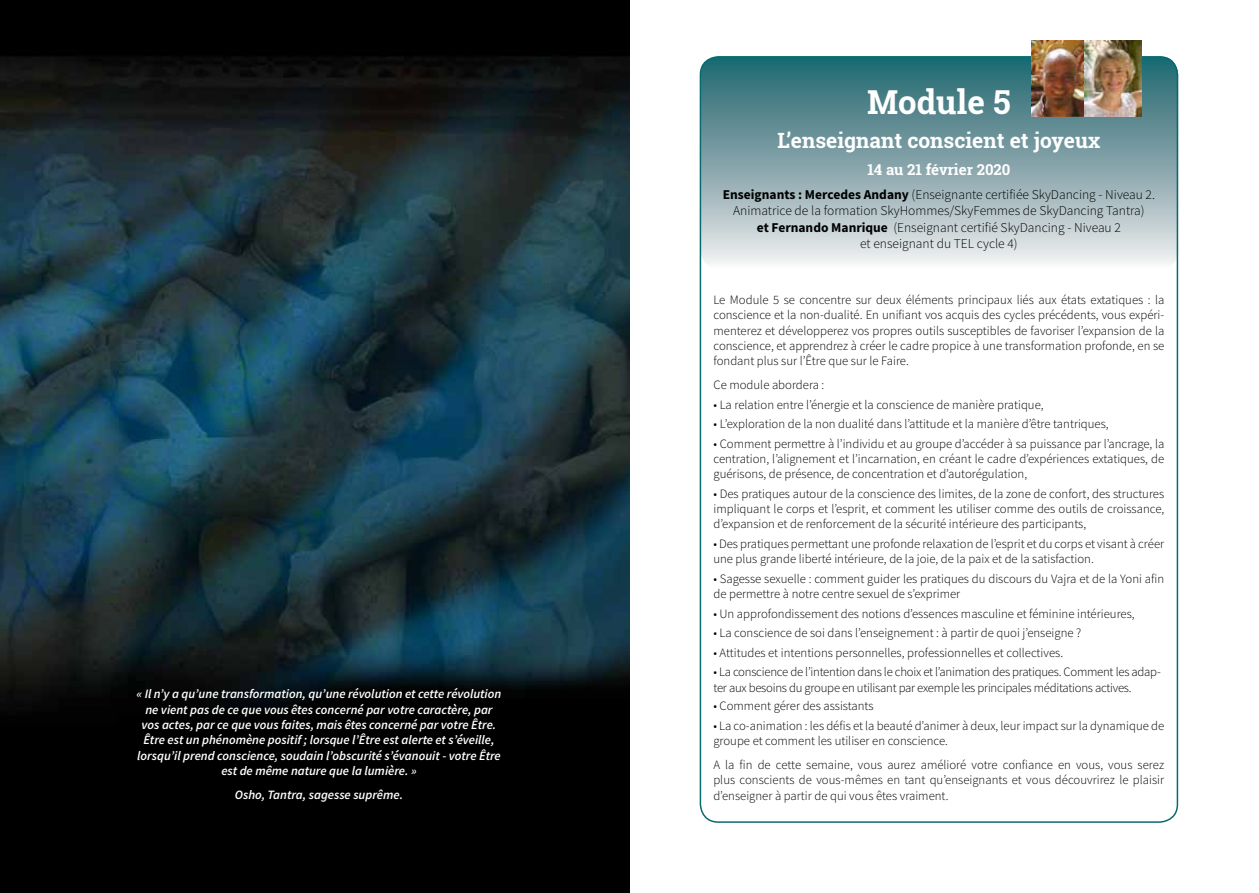
<style>
.page{position:relative;width:1259px;height:893px;background:#fff}
.page>*{position:absolute;margin:0;border:0;box-sizing:border-box;transform-origin:0 0}
.t1{font:700 33px "Roboto Slab";color:#fff}
.t2{font:700 21px "Roboto Slab";color:#fff}
.t3{font:700 15px "Roboto Slab";color:#fff}
.t4{font:300 13.5px/16.2px "Source Sans Pro";color:#000;text-align:center}
.t5{font:300 12.75px/15.3px "Source Sans Pro";color:#000;text-align:justify}
.t6{font:italic 600 12.75px/15.3px "Source Sans Pro";color:#fff;text-align:center}
.t7{font:300 12.75px/15.3px "Source Sans Pro";letter-spacing:-.02em;color:#000}
.s1{font-weight:700}
</style>
<div class="page">
<svg style="left:702px;top:57px;width:476px;height:207px;background:#89a8ae"></svg>
<img style="left:1032px;top:40px;width:109px;height:77px">
<img style="left:0;top:0;width:629px;height:893px">
<p class="t6" style="left:137px;top:686px;width:366px">« Il n’y a qu’une transformation, qu’une révolution et cette révolution ne vient pas de ce que vous êtes concerné par votre caractère, par vos actes, par ce que vous faites, mais êtes concerné par votre Être.<br>Être est un phénomène positif ; lorsque l’Être est alerte et s’éveille, lorsqu’il prend conscience, soudain l’obscurité s’évanouit - votre Être est de même nature que la lumière. »</p>
<p class="t6" style="left:235px;top:787px;width:170px">Osho, Tantra, sagesse suprême.</p>
<h1 class="t1" style="left:867px;top:80px;width:145px">Module 5</h1>
<h2 class="t2" style="left:777px;top:126px;width:324px">L’enseignant conscient et joyeux</h2>
<p class="t3" style="left:867px;top:159px;width:145px">14 au 21 février 2020</p>
<p class="t4" style="left:723px;top:187px;width:434px"><span class="s1">Enseignants : Mercedes Andany</span> (Enseignante certifiée SkyDancing - Niveau 2.<br>Animatrice de la formation SkyHommes/SkyFemmes de SkyDancing Tantra)<br><span class="s1">et Fernando Manrique</span> (Enseignant certifié SkyDancing - Niveau 2<br>et enseignant du TEL cycle 4)</p>
<p class="t5" style="left:713px;top:292px;width:452px">Le Module 5 se concentre sur deux éléments principaux liés aux états extatiques : la conscience et la non-dualité. En unifiant vos acquis des cycles précédents, vous expéri&shy;menterez et développerez vos propres outils susceptibles de favoriser l’expansion de la conscience, et apprendrez à créer le cadre propice à une transformation profonde, en se fondant plus sur l’Être que sur le Faire.</p>
<p class="t5" style="left:713px;top:377px;width:112px">Ce module abordera :</p>
<p class="t5" style="left:713px;top:397px;width:331px">• La relation entre l’énergie et la conscience de manière pratique,</p>
<p class="t5" style="left:713px;top:416px;width:397px">• L’exploration de la non dualité dans l’attitude et la manière d’être tantriques,</p>
<p class="t5" style="left:713px;top:436px;width:452px">• Comment permettre à l’individu et au groupe d’accéder à sa puissance par l’ancrage, la centration, l’alignement et l’incarnation, en créant le cadre d’expériences extatiques, de guérisons, de présence, de concentration et d’autorégulation,</p>
<p class="t5" style="left:713px;top:486px;width:452px">• Des pratiques autour de la conscience des limites, de la zone de confort, des structures impliquant le corps et l’esprit, et comment les utiliser comme des outils de croissance, d’expansion et de renforcement de la sécurité intérieure des participants,</p>
<p class="t5" style="left:713px;top:536px;width:452px">• Des pratiques permettant une profonde relaxation de l’esprit et du corps et visant à créer une plus grande liberté intérieure, de la joie, de la paix et de la satisfaction.</p>
<p class="t5" style="left:713px;top:571px;width:452px">• Sagesse sexuelle : comment guider les pratiques du discours du Vajra et de la Yoni afin de permettre à notre centre sexuel de s’exprimer</p>
<p class="t5" style="left:713px;top:606px;width:423px">• Un approfondissement des notions d’essences masculine et féminine intérieures,</p>
<p class="t5" style="left:713px;top:625px;width:369px">• La conscience de soi dans l’enseignement : à partir de quoi j’enseigne ?</p>
<p class="t5" style="left:713px;top:645px;width:351px">• Attitudes et intentions personnelles, professionnelles et collectives.</p>
<p class="t7" style="left:713px;top:664px;width:449px">• La conscience de l’intention dans le choix et l’animation des pratiques. Comment les adap&shy;ter aux besoins du groupe en utilisant par exemple les principales méditations actives.</p>
<p class="t5" style="left:713px;top:698px;width:162px">• Comment gérer des assistants</p>
<p class="t5" style="left:713px;top:718px;width:452px">• La co-animation : les défis et la beauté d’animer à deux, leur impact sur la dynamique de groupe et comment les utiliser en conscience.</p>
<p class="t5" style="left:713px;top:757px;width:452px">A la fin de cette semaine, vous aurez amélioré votre confiance en vous, vous serez plus conscients de vous-mêmes en tant qu’enseignants et vous découvrirez le plaisir d’enseigner à partir de qui vous êtes vraiment.</p>
</div>
